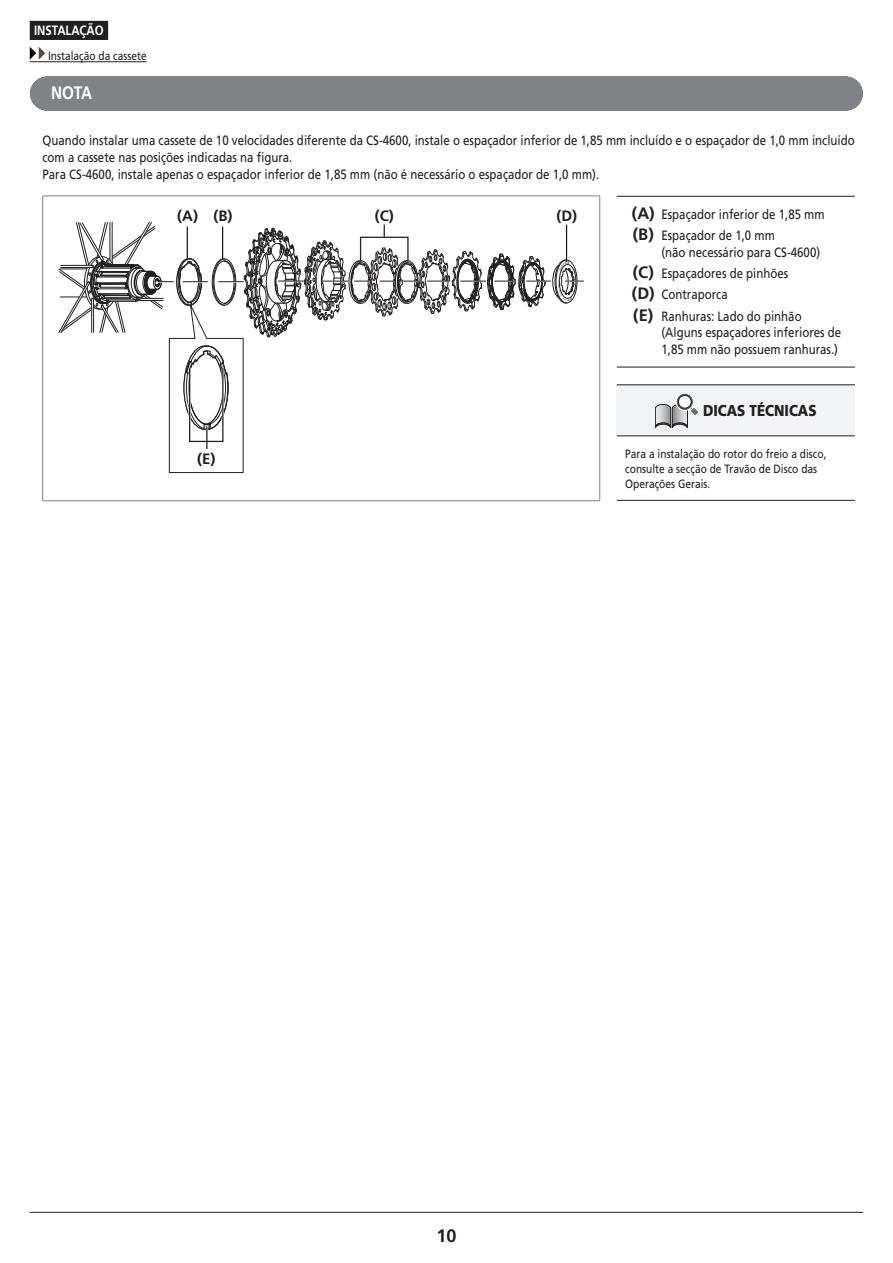
<style>
.page{position:relative;width:893px;height:1263px;background:#fff}
.page>*{position:absolute;margin:0;border:0;box-sizing:border-box;transform-origin:0 0}
.t1{font:700 18px "Frutiger LT Pro";color:#fff;scale:.85 1}
.t2{font:700 18px "Frutiger LT Pro";color:#231f20}
.t3{font:900 15.75px "Frutiger LT Pro";color:#231f20;scale:.85 1}
.t4{font:700 15px "Frutiger LT Pro";color:#231f20}
.t5{font:13.5px/21.1px "Frutiger LT Pro";color:#231f20;scale:.85 1}
.t6{font:700 13.5px "Frutiger LT Pro";color:#fff;scale:.85 1}
.t7{font:12px/15px "Frutiger LT Pro";color:#231f20;scale:.85 1}
.s1{font-weight:700;font-size:16.5px}
</style>
<div class="page">
<hr style="left:30px;top:1212px;width:833px;height:1px;background:#231f20">
<div style="left:30px;top:21px;width:78px;height:19px;background:#231f20"></div>
<hr style="left:30px;top:61px;width:117px;height:1px;background:#231f20">
<svg style="left:30px;top:47px;width:15px;height:13px"></svg>
<div style="left:47px;top:77px;width:799px;height:34px;background:#808285"></div>
<hr style="left:43px;top:196px;width:557px;height:1px;background:#808285">
<hr style="left:42px;top:196px;width:1px;height:305px;background:#808285">
<hr style="left:599px;top:196px;width:1px;height:305px;background:#808285">
<hr style="left:43px;top:500px;width:557px;height:1px;background:#808285">
<svg style="left:58px;top:221px;width:526px;height:252px"></svg>
<hr style="left:566px;top:225px;width:1px;height:37px;background:#231f20">
<hr style="left:187px;top:227px;width:1px;height:32px;background:#231f20">
<hr style="left:222px;top:227px;width:1px;height:32px;background:#231f20">
<div style="left:189px;top:367px;width:35px;height:75px;border:2px solid #fff"></div>
<div style="left:189px;top:367px;width:34px;height:75px;border:1px solid #231f20"></div>
<hr style="left:206px;top:427px;width:2px;height:22px;background:#231f20">
<hr style="left:617px;top:367px;width:238px;height:1px;background:#231f20">
<hr style="left:617px;top:196px;width:238px;height:1px;background:#231f20">
<div style="left:617px;top:385px;width:238px;height:51px;background:#f2f3f4"></div>
<hr style="left:617px;top:384px;width:238px;height:1px;background:#231f20">
<hr style="left:617px;top:435px;width:238px;height:1px;background:#231f20">
<hr style="left:617px;top:500px;width:238px;height:1px;background:#231f20">
<div style="left:676px;top:393px;width:18px;height:18px;border:1px solid #fff;border-radius:50%"></div>
<svg style="left:655px;top:395px;width:43px;height:33px"></svg>
<p class="t6" style="left:34px;top:22px;width:84px">INSTALAÇÃO</p>
<p class="t7" style="left:48px;top:48px;width:118px">Instalação da cassete</p>
<h1 class="t1" style="left:51px;top:82px;width:50px">NOTA</h1>
<p class="t5" style="left:43px;top:132px;width:957px;line-height:16.8px">Quando instalar uma cassete de 10 velocidades diferente da CS-4600, instale o espaçador inferior de 1,85 mm incluído e o espaçador de 1,0 mm incluído com a cassete nas posições indicadas na figura.<br>Para CS-4600, instale apenas o espaçador inferior de 1,85 mm (não é necessário o espaçador de 1,0 mm).</p>
<p class="t4" style="left:177px;top:207px;width:57px">(A) (B)</p>
<p class="t4" style="left:375px;top:207px;width:21px">(C)</p>
<p class="t4" style="left:556px;top:207px;width:22px">(D)</p>
<p class="t5" style="left:632px;top:204px;width:228px"><span class="s1">(A)</span> Espaçador inferior de 1,85 mm <span class="s1">(B)</span> Espaçador de 1,0 mm</p>
<p class="t5" style="left:632px;top:242px;width:223px;text-indent:30px">(não necessário para CS-4600) <span class="s1">(C)</span> Espaçadores de pinhões<br><span class="s1">(D)</span> Contraporca<br><span class="s1">(E)</span> Ranhuras: Lado do pinhão</p>
<p class="t5" style="left:661px;top:324px;width:213px;line-height:16.8px">(Alguns espaçadores inferiores de<br>1,85 mm não possuem ranhuras.)</p>
<p class="t4" style="left:197px;top:450px;width:20px">(E)</p>
<p class="t3" style="left:703px;top:401px;width:135px">DICAS TÉCNICAS</p>
<p class="t7" style="left:625px;top:446px;width:238px">Para a instalação do rotor do freio a disco, consulte a secção de Travão de Disco das<br>Operações Gerais.</p>
<h1 class="t2" style="left:436px;top:1225px;width:22px">10</h1>
</div>
